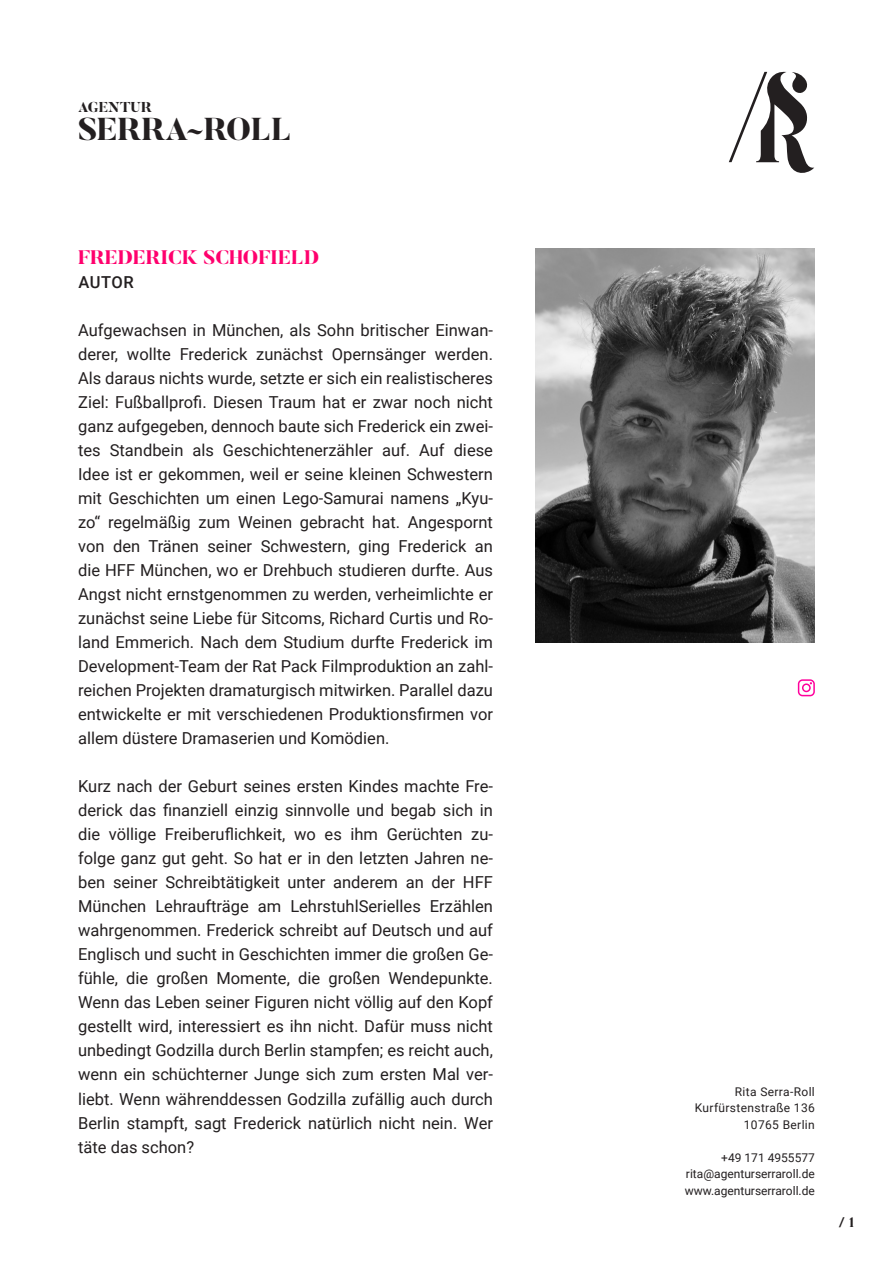
<style>
.page{position:relative;width:893px;height:1263px;background:#fff}
.page>*{position:absolute;margin:0;border:0;box-sizing:border-box;transform-origin:0 0}
.t1{font:800 31.5px "Butler";letter-spacing:-.01em;color:#231f20}
.t2{font:800 19.5px "Butler";color:#ff006d}
.t3{font:16.5px/24px "Roboto";color:#231f20;text-align:justify}
.t4{font:500 16.5px "Roboto";letter-spacing:.03em;color:#231f20}
.t5{font:800 14.25px "Butler";color:#231f20}
.t6{font:800 13.5px "Butler";color:#231f20}
.t7{font:12px/16.5px "Roboto";color:#231f20;text-align:justify}
.t8{font:12px/16.5px "Roboto";letter-spacing:.03em;color:#231f20;text-align:right}
</style>
<div class="page">
<img style="left:535px;top:249px;width:280px;height:393px">
<svg style="left:729px;top:72px;width:85px;height:101px"></svg>
<svg style="left:798px;top:679px;width:17px;height:17px"></svg>
<p class="t5" style="left:78px;top:98px;width:75px">AGENTUR</p>
<h1 class="t1" style="left:78px;top:109px;width:215px">SERRA~ROLL</h1>
<p class="t2" style="left:78px;top:245px;width:242px">FREDERICK SCHOFIELD</p>
<p class="t4" style="left:78px;top:271px;width:57px">AUTOR</p>
<p class="t3" style="left:78px;top:318px;width:416px">Aufgewachsen in München, als Sohn britischer Einwan&shy;derer, wollte Frederick zunächst Opernsänger werden.<br>Als daraus nichts wurde, setzte er sich ein realistischeres Ziel: Fußballprofi. Diesen Traum hat er zwar noch nicht ganz aufgegeben, dennoch baute sich Frederick ein zwei&shy;tes Standbein als Geschichtenerzähler auf. Auf diese Idee ist er gekommen, weil er seine kleinen Schwestern mit Geschichten um einen Lego-Samurai namens „Kyu&shy;zo“ regelmäßig zum Weinen gebracht hat. Angespornt von den Tränen seiner Schwestern, ging Frederick an die HFF München, wo er Drehbuch studieren durfte. Aus Angst nicht ernstgenommen zu werden, verheimlichte er zunächst seine Liebe für Sitcoms, Richard Curtis und Ro&shy;land Emmerich. Nach dem Studium durfte Frederick im Development-Team der Rat Pack Filmproduktion an zahl&shy;reichen Projekten dramaturgisch mitwirken. Parallel dazu entwickelte er mit verschiedenen Produktionsfirmen vor allem düstere Dramaserien und Komödien.</p>
<p class="t3" style="left:78px;top:774px;width:416px">Kurz nach der Geburt seines ersten Kindes machte Fre&shy;derick das finanziell einzig sinnvolle und begab sich in die völlige Freiberuflichkeit, wo es ihm Gerüchten zu&shy;folge ganz gut geht. So hat er in den letzten Jahren ne&shy;ben seiner Schreibtätigkeit unter anderem an der HFF München Lehraufträge am LehrstuhlSerielles Erzählen wahrgenommen. Frederick schreibt auf Deutsch und auf Englisch und sucht in Geschichten immer die großen Ge&shy;fühle, die großen Momente, die großen Wendepunkte.<br>Wenn das Leben seiner Figuren nicht völlig auf den Kopf gestellt wird, interessiert es ihn nicht. Dafür muss nicht unbedingt Godzilla durch Berlin stampfen; es reicht auch, wenn ein schüchterner Junge sich zum ersten Mal ver&shy;liebt. Wenn währenddessen Godzilla zufällig auch durch Berlin stampft, sagt Frederick natürlich nicht nein. Wer täte das schon?</p>
<p class="t8" style="left:695px;top:1083px;width:122px">Rita Serra-Roll<br>Kurfürstenstraße 136<br>10765 Berlin</p>
<p class="t7" style="left:685px;top:1149px;width:132px;text-indent:37px">+49 171 4955577 rita@agenturserraroll.de www.agenturserraroll.de</p>
<p class="t6" style="left:839px;top:1214px;width:17px">/ 1</p>
</div>
